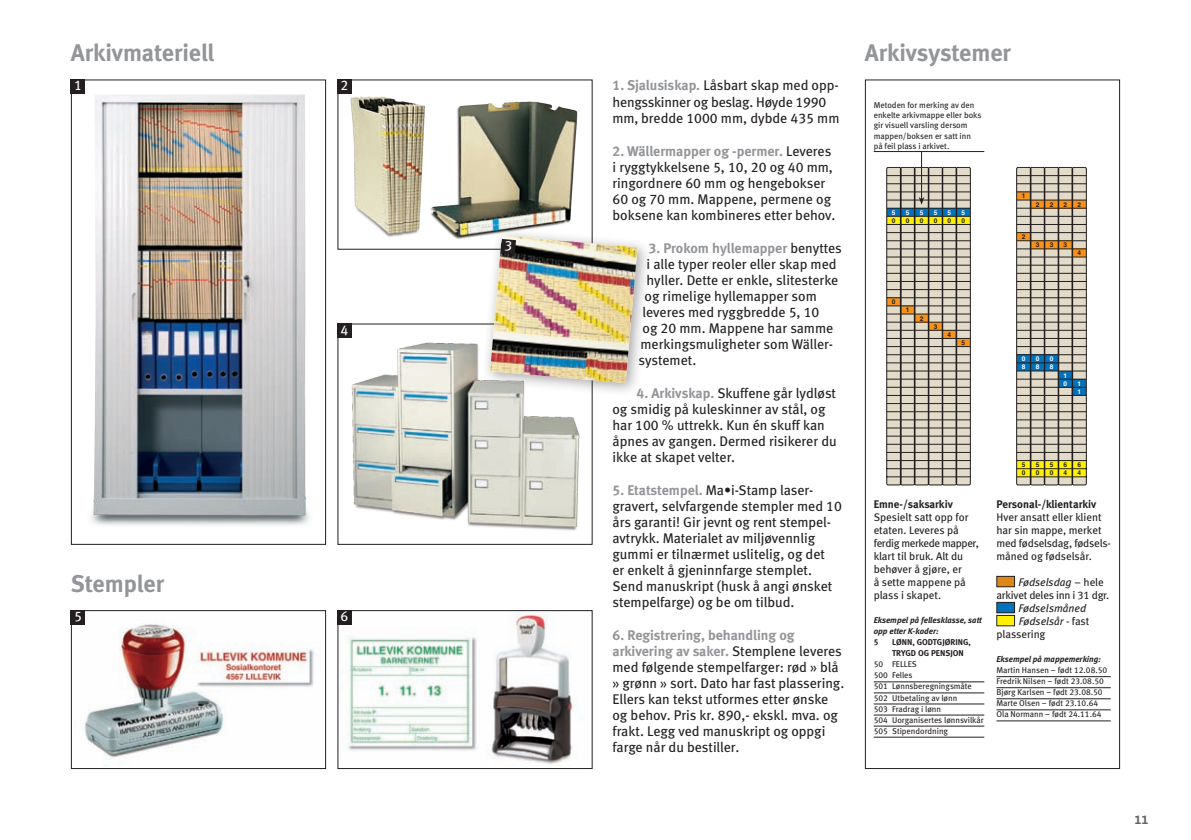
<style>
.page{position:relative;width:1191px;height:840px;background:#fff}
.page>*{position:absolute;margin:0;border:0;box-sizing:border-box;transform-origin:0 0}
.t1{font:24px "Meta Bold LF";color:#939598}
.t2{font:700 16px "Archer";color:#636366}
.t3{font:14px/16px "Meta Book LF";color:#231f20}
.t4{font:14px/16px "Meta Bold LF";color:#939598}
.t5{font:14px "Meta Book LF";color:#fff}
.t6{font:11px/13px "Meta Book LF";letter-spacing:-.005em;color:#231f20}
.t7{font:11px "Meta Bold LF";color:#231f20}
.t8{font:italic 11px "Meta Book LF";letter-spacing:-.005em;color:#231f20}
.t9{font:8.4px/11px "Meta Book LF";color:#231f20}
.t10{font:italic 8.4px/11px "Meta Bold LF";color:#231f20}
.t11{font:8.4px/11px "Meta Bold LF";color:#231f20}
.t12{font:700 6.6px/8.2px "Helvetica";color:#231f20}
.t13{font:700 6.6px/8.2px "Helvetica";color:#fff}
.s1{font-family:"Meta Bold LF";color:#939598}
.s2{font-family:"Meta Book LF";color:#231f20}
.s3{font-style:italic}
.s4{font-style:normal}
</style>
<div class="page">
<img style="left:91px;top:94px;width:219px;height:431px">
<div style="left:71px;top:79px;width:255px;height:465px;border:1px solid #231f20"></div>
<img style="left:73px;top:624px;width:242px;height:134px">
<div style="left:71px;top:609px;width:255px;height:159px;border:1px solid #231f20"></div>
<img style="left:340px;top:612px;width:233px;height:153px">
<div style="left:337px;top:609px;width:255px;height:159px;border:1px solid #231f20"></div>
<img style="left:341px;top:330px;width:239px;height:201px">
<img style="left:350px;top:83px;width:228px;height:156px">
<div style="left:480px;top:225px;width:171px;height:172px;background:#231f20;opacity:.4"></div>
<hr style="left:996px;top:720px;width:114px;height:1px;background:#231f20">
<hr style="left:996px;top:709px;width:114px;height:1px;background:#231f20">
<hr style="left:996px;top:698px;width:114px;height:1px;background:#231f20">
<hr style="left:996px;top:687px;width:114px;height:1px;background:#231f20">
<hr style="left:996px;top:676px;width:114px;height:1px;background:#231f20">
<div style="left:996px;top:576px;width:18px;height:10px;background:#df8619"></div>
<div style="left:996px;top:575px;width:19px;height:11px;border:1px solid #231f20"></div>
<div style="left:996px;top:602px;width:18px;height:10px;background:#0072bc"></div>
<div style="left:996px;top:601px;width:19px;height:11px;border:1px solid #231f20"></div>
<div style="left:996px;top:615px;width:18px;height:10px;background:#fff101"></div>
<div style="left:996px;top:614px;width:19px;height:11px;border:1px solid #231f20"></div>
<svg style="left:1016px;top:167px;width:70px;height:318px;background:#aea892"></svg>
<hr style="left:873px;top:736px;width:111px;height:1px;background:#231f20">
<hr style="left:873px;top:725px;width:111px;height:1px;background:#231f20">
<hr style="left:873px;top:714px;width:111px;height:1px;background:#231f20">
<hr style="left:873px;top:703px;width:111px;height:1px;background:#231f20">
<hr style="left:873px;top:692px;width:111px;height:1px;background:#231f20">
<hr style="left:873px;top:681px;width:111px;height:1px;background:#231f20">
<hr style="left:873px;top:151px;width:111px;height:1px;background:#231f20">
<hr style="left:921px;top:151px;width:1px;height:48px;background:#231f20">
<svg style="left:886px;top:167px;width:84px;height:318px;background:#b2ac9a"></svg>
<div style="left:865px;top:79px;width:255px;height:689px;border:1px solid #231f20"></div>
<div style="left:71px;top:79px;width:14px;height:15px;background:#231f20"></div>
<div style="left:337px;top:79px;width:14px;height:15px;background:#231f20"></div>
<div style="left:337px;top:323px;width:14px;height:14px;background:#231f20"></div>
<div style="left:71px;top:609px;width:14px;height:15px;background:#231f20"></div>
<div style="left:337px;top:609px;width:14px;height:15px;background:#231f20"></div>
<img style="left:490px;top:235px;width:147px;height:148px">
<h1 class="t1" style="left:71px;top:39px;width:145px">Arkivmateriell</h1>
<p class="t5" style="left:74px;top:77px;width:9px">1</p>
<p class="t5" style="left:340px;top:77px;width:9px">2</p>
<h1 class="t1" style="left:71px;top:569px;width:95px">Stempler</h1>
<p class="t5" style="left:340px;top:321px;width:9px">4</p>
<p class="t5" style="left:74px;top:607px;width:9px">5</p>
<p class="t5" style="left:340px;top:607px;width:9px">6</p>
<p class="t3" style="left:612px;top:77px;width:228px"><span class="s1">1. Sjalusiskap.</span> Låsbart skap med opp&shy;hengsskinner og beslag. Høyde 1990 mm, bredde 1000 mm, dybde 435 mm</p>
<p class="t4" style="left:612px;top:142px;width:220px">2. Wällermapper og -permer. <span class="s2">Leveres</span></p>
<p class="t3" style="left:612px;top:158px;width:224px">i ryggtykkelsene 5, 10, 20 og 40 mm, ringordnere 60 mm og hengebokser 60 og 70 mm. Mappene, permene og boksene kan kombineres etter behov.</p>
<p class="t4" style="left:648px;top:239px;width:195px">3. Prokom hyllemapper <span class="s2">benyttes</span></p>
<p class="t3" style="left:646px;top:255px;width:192px">i alle typer reoler eller skap med</p>
<p class="t3" style="left:646px;top:271px;width:193px">hyller. Dette er enkle, slitesterke</p>
<p class="t3" style="left:644px;top:287px;width:174px">og rimelige hyllemapper som</p>
<p class="t3" style="left:642px;top:303px;width:178px">leveres med ryggbredde 5, 10</p>
<p class="t3" style="left:642px;top:319px;width:192px">og 20 mm. Mappene har samme</p>
<p class="t3" style="left:640px;top:335px;width:193px">merkingsmuligheter som Wäller-</p>
<p class="t3" style="left:638px;top:351px;width:59px">systemet.</p>
<p class="t3" style="left:612px;top:384px;width:226px;text-indent:24px"><span class="s1">4. Arkivskap.</span> Skuffene går lydløst og smidig på kuleskinner av stål, og har 100 % uttrekk. Kun én skuff kan åpnes av gangen. Dermed risikerer du ikke at skapet velter.</p>
<p class="t3" style="left:612px;top:481px;width:231px"><span class="s1">5. Etatstempel.</span> Ma•i-Stamp laser&shy;gravert, selvfargende stempler med 10 års garanti! Gir jevnt og rent stempel&shy;avtrykk. Materialet av miljøvennlig gummi er tilnærmet uslitelig, og det<br>er enkelt å gjeninnfarge stemplet.<br>Send manuskript (husk å angi ønsket stempelfarge) og be om tilbud.</p>
<p class="t4" style="left:612px;top:626px;width:231px">6. Registrering, behandling og arkivering av saker. <span class="s2">Stemplene leveres</span></p>
<p class="t3" style="left:612px;top:658px;width:233px">med følgende stempelfarger: rød » blå » grønn » sort. Dato har fast plassering.<br>Ellers kan tekst utformes etter ønske og behov. Pris kr. 890,- ekskl. mva. og frakt. Legg ved manuskript og oppgi farge når du bestiller.</p>
<h1 class="t1" style="left:865px;top:39px;width:147px">Arkivsystemer</h1>
<p class="t9" style="left:873px;top:99px;width:109px;line-height:10.4px">Metoden for merking av den enkelte arkivmappe eller boks gir visuell varsling dersom mappen/boksen er satt inn på feil plass i arkivet.</p>
<p class="t13" style="left:892px;top:208px;width:5px">5</p>
<p class="t13" style="left:906px;top:208px;width:5px">5</p>
<p class="t13" style="left:919px;top:208px;width:5px">5</p>
<p class="t13" style="left:933px;top:208px;width:5px">5</p>
<p class="t13" style="left:947px;top:208px;width:5px">5</p>
<p class="t13" style="left:961px;top:208px;width:5px">5</p>
<p class="t12" style="left:892px;top:216px;width:5px">0</p>
<p class="t12" style="left:906px;top:216px;width:5px">0</p>
<p class="t12" style="left:919px;top:216px;width:5px">0</p>
<p class="t12" style="left:933px;top:216px;width:5px">0</p>
<p class="t12" style="left:947px;top:216px;width:5px">0</p>
<p class="t12" style="left:961px;top:216px;width:5px">0</p>
<p class="t12" style="left:892px;top:298px;width:5px">0</p>
<p class="t12" style="left:906px;top:306px;width:5px">1</p>
<p class="t12" style="left:919px;top:314px;width:5px">2</p>
<p class="t12" style="left:933px;top:322px;width:5px">3</p>
<p class="t12" style="left:947px;top:330px;width:5px">4</p>
<p class="t12" style="left:961px;top:338px;width:5px">5</p>
<p class="t12" style="left:1021px;top:192px;width:5px">1</p>
<p class="t12" style="left:1021px;top:233px;width:5px">2</p>
<p class="t12" style="left:1035px;top:200px;width:5px">2</p>
<p class="t12" style="left:1035px;top:241px;width:5px">3</p>
<p class="t12" style="left:1049px;top:200px;width:5px">2</p>
<p class="t12" style="left:1049px;top:241px;width:5px">3</p>
<p class="t12" style="left:1063px;top:200px;width:5px">2</p>
<p class="t12" style="left:1063px;top:241px;width:5px">3</p>
<p class="t12" style="left:1077px;top:200px;width:5px">2</p>
<p class="t12" style="left:1077px;top:249px;width:5px">4</p>
<p class="t13" style="left:1021px;top:354px;width:5px">0<br>8</p>
<p class="t13" style="left:1035px;top:354px;width:5px">0<br>8</p>
<p class="t13" style="left:1049px;top:354px;width:5px">0<br>8</p>
<p class="t13" style="left:1063px;top:371px;width:5px">1<br>0</p>
<p class="t13" style="left:1077px;top:379px;width:5px">1<br>1</p>
<p class="t7" style="left:873px;top:497px;width:81px">Emne-/saksarkiv</p>
<p class="t6" style="left:873px;top:510px;width:107px">Spesielt satt opp for etaten. Leveres på ferdig merkede map per, klart til bruk. Alt du behøv er å gjøre, er<br>å sette map pene på plass i skapet.</p>
<p class="t10" style="left:873px;top:614px;width:110px">Eksempel på fellesklasse, satt opp etter K-koder:</p>
<p class="t11" style="left:873px;top:636px;width:6px">5</p>
<p class="t11" style="left:892px;top:636px;width:80px">LØNN, GODTGJØRING,<br>TRYGD OG PENSJON</p>
<p class="t9" style="left:873px;top:658px;width:112px">50 FELLES<br>500 Felles<br>501 Lønnsberegningsmåte<br>502 Utbetaling av lønn<br>503 Fradrag i lønn<br>504 Uorganisertes lønnsvilkår<br>505 Stipendordning</p>
<p class="t12" style="left:1021px;top:460px;width:5px">5</p>
<p class="t12" style="left:1021px;top:468px;width:5px">0</p>
<p class="t12" style="left:1035px;top:460px;width:5px">5</p>
<p class="t12" style="left:1035px;top:468px;width:5px">0</p>
<p class="t12" style="left:1049px;top:460px;width:5px">5</p>
<p class="t12" style="left:1049px;top:468px;width:5px">0</p>
<p class="t12" style="left:1063px;top:460px;width:5px">6<br>4</p>
<p class="t12" style="left:1077px;top:460px;width:5px">6<br>4</p>
<p class="t7" style="left:996px;top:497px;width:101px">Personal-/klientarkiv</p>
<p class="t6" style="left:996px;top:510px;width:116px">Hver ansatt eller klient har sin mappe, merket med fødsels dag, fødsels - måned og fødselsår.</p>
<p class="t6" style="left:996px;top:575px;width:114px;text-indent:22px"><span class="s3">Fødselsdag</span> – hele arkivet deles inn i 31 dgr.</p>
<p class="t8" style="left:1018px;top:601px;width:69px">Fødselsmåned</p>
<p class="t8" style="left:1018px;top:614px;width:72px">Fødselsår <span class="s4">- fast</span></p>
<p class="t6" style="left:996px;top:627px;width:50px">plassering</p>
<p class="t10" style="left:996px;top:653px;width:106px">Eksempel på mappemerking:</p>
<p class="t9" style="left:996px;top:664px;width:112px">Martin Hansen – født 12.08.50<br>Fredrik Nilsen – født 23.08.50<br>Bjørg Karlsen – født 23.08.50<br>Marte Olsen – født 23.10.64<br>Ola Normann – født 24.11.64</p>
<p class="t2" style="left:1134px;top:805px;width:15px">11</p>
</div>
